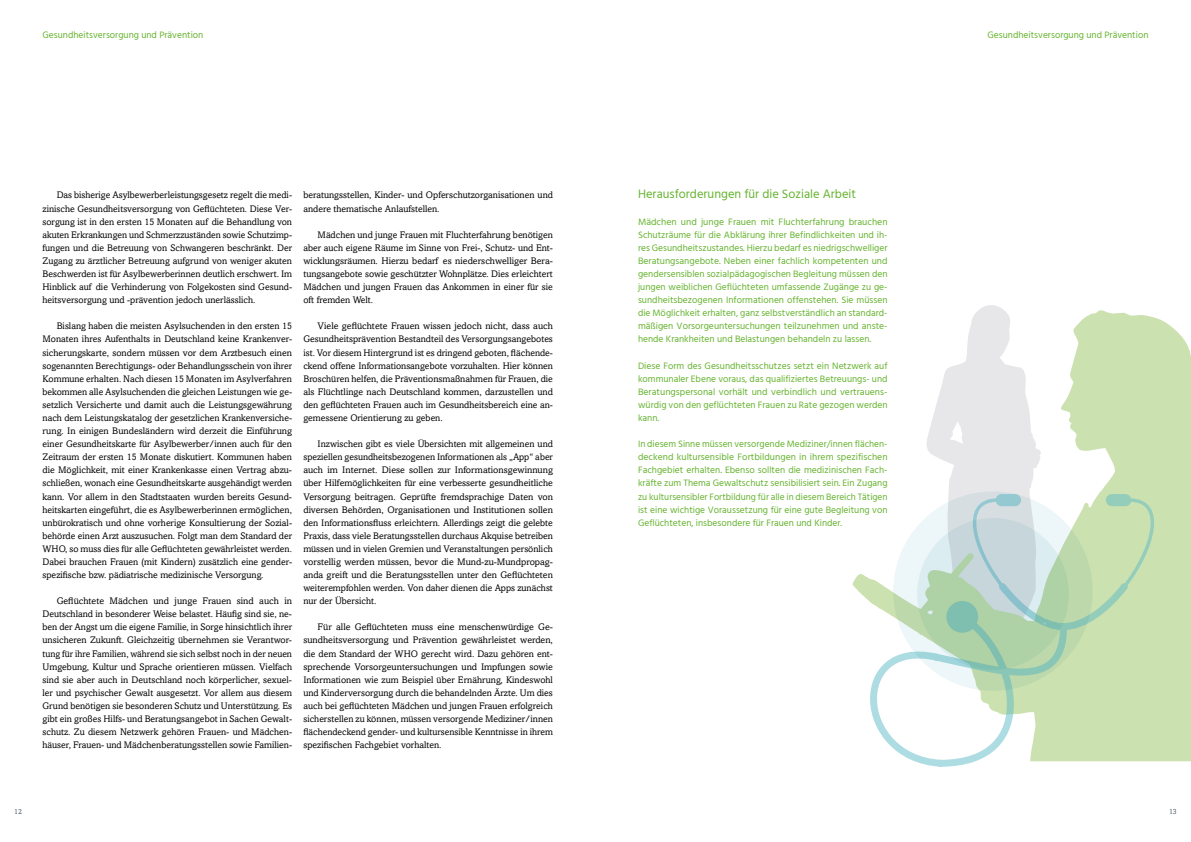
<style>
.page{position:relative;width:1191px;height:842px;background:#fff}
.page>*{position:absolute;margin:0;border:0;box-sizing:border-box;transform-origin:0 0}
.t1{font:12.5px "Hind";color:#65b32e}
.t2{font:9.5px/13.1px "Amasis";color:#000;text-align:justify}
.t3{font:9.5px/13.1px "Hind";color:#65b32e;text-align:justify}
.t4{font:7.5px "Amasis";color:#4e5b61}
</style>
<div class="page">
<svg style="left:852px;top:318px;width:339px;height:443px;fill:#cce1b0"></svg>
<svg style="left:869px;top:305px;width:286px;height:462px"></svg>
<svg style="left:893px;top:491px;width:199px;height:200px;background:#cde2d3"></svg>
<svg style="left:917px;top:518px;width:151px;height:152px;background:#b6d4c2"></svg>
<p class="t3" style="left:43px;top:29px;width:162px">Gesundheitsversorgung und Prävention</p>
<p class="t3" style="left:987px;top:29px;width:162px">Gesundheitsversorgung und Prävention</p>
<p class="t2" style="left:43px;top:189px;width:251px;text-indent:14px">Das bisherige Asylbewerberleistungsgesetz regelt die medi&shy;zinische Gesundheitsversorgung von Geflüchteten. Diese Ver&shy;sorgung ist in den ersten 15 Monaten auf die Behandlung von akuten Erkrankungen und Schmerzzuständen sowie Schutzimp&shy;fungen und die Betreuung von Schwangeren beschränkt. Der Zugang zu ärztlicher Betreuung aufgrund von weniger akuten Beschwerden ist für Asylbewerberinnen deutlich erschwert. Im Hinblick auf die Verhinderung von Folgekosten sind Gesund&shy;heitsversorgung und -prävention jedoch unerlässlich.</p>
<p class="t2" style="left:43px;top:320px;width:251px;text-indent:14px">Bislang haben die meisten Asylsuchenden in den ersten 15<br>Monaten ihres Aufenthalts in Deutschland keine Krankenver&shy;sicherungskarte, sondern müssen vor dem Arztbesuch einen sogenannten Berechtigungs- oder Behandlungsschein von ihrer Kommune erhalten. Nach diesen 15 Monaten im Asylverfahren bekommen alle Asylsuchenden die gleichen Leistungen wie ge&shy;setzlich Versicherte und damit auch die Leistungsgewährung nach dem Leistungskatalog der gesetzlichen Krankenversiche&shy;rung. In einigen Bundesländern wird derzeit die Einführung einer Gesundheitskarte für Asylbewerber/innen auch für den Zeitraum der ersten 15 Monate diskutiert. Kommunen haben die Möglichkeit, mit einer Krankenkasse einen Vertrag abzu&shy;schließen, wonach eine Gesundheitskarte ausgehändigt werden kann. Vor allem in den Stadtstaaten wurden bereits Gesund&shy;heitskarten eingeführt, die es Asylbewerberinnen ermöglichen, unbürokratisch und ohne vorherige Konsultierung der Sozial&shy;behörde einen Arzt auszusuchen. Folgt man dem Standard der WHO, so muss dies für alle Geflüchteten gewährleistet werden.<br>Dabei brauchen Frauen (mit Kindern) zusätzlich eine gender&shy;spezifische bzw. pädiatrische medizinische Versorgung.</p>
<p class="t2" style="left:43px;top:594px;width:251px;text-indent:14px">Geflüchtete Mädchen und junge Frauen sind auch in Deutschland in besonderer Weise belastet. Häufig sind sie, ne&shy;ben der Angst um die eigene Familie, in Sorge hinsichtlich ihrer unsicheren Zukunft. Gleichzeitig übernehmen sie Verantwor&shy;tung für ihre Familien, während sie sich selbst noch in der neuen Umgebung, Kultur und Sprache orientieren müssen. Vielfach sind sie aber auch in Deutschland noch körperlicher, sexuel&shy;ler und psychischer Gewalt ausgesetzt. Vor allem aus diesem Grund benötigen sie besonderen Schutz und Unterstützung. Es gibt ein großes Hilfs- und Beratungsangebot in Sachen Gewalt&shy;schutz. Zu diesem Netzwerk gehören Frauen- und Mädchen&shy;häuser, Frauen- und Mädchenberatungsstellen sowie Familien-</p>
<p class="t2" style="left:303px;top:189px;width:251px">beratungsstellen, Kinder- und Opferschutzorganisationen und andere thematische Anlaufstellen.</p>
<p class="t2" style="left:303px;top:229px;width:251px;text-indent:14px">Mädchen und junge Frauen mit Fluchterfahrung benötigen aber auch eigene Räume im Sinne von Frei-, Schutz- und Ent&shy;wicklungsräumen. Hierzu bedarf es niederschwelliger Bera&shy;tungsangebote sowie geschützter Wohnplätze. Dies erleichtert Mädchen und jungen Frauen das Ankommen in einer für sie oft fremden Welt.</p>
<p class="t2" style="left:303px;top:320px;width:251px;text-indent:14px">Viele geflüchtete Frauen wissen jedoch nicht, dass auch Gesundheitsprävention Bestandteil des Versorgungsangebotes ist. Vor diesem Hintergrund ist es dringend geboten, flächende&shy;ckend offene Informationsangebote vorzuhalten. Hier können Broschüren helfen, die Präventionsmaßnahmen für Frauen, die als Flüchtlinge nach Deutschland kommen, darzustellen und den geflüchteten Frauen auch im Gesundheitsbereich eine an&shy;gemessene Orientierung zu geben.</p>
<p class="t2" style="left:303px;top:438px;width:251px;text-indent:14px">Inzwischen gibt es viele Übersichten mit allgemeinen und speziellen gesundheitsbezogenen Informationen als „App“ aber auch im Internet. Diese sollen zur Informationsgewinnung über Hilfemöglichkeiten für eine verbesserte gesundheitliche Versorgung beitragen. Geprüfte fremdsprachige Daten von diversen Behörden, Organisationen und Institutionen sollen den Informationsfluss erleichtern. Allerdings zeigt die gelebte Praxis, dass viele Beratungsstellen durchaus Akquise betreiben müssen und in vielen Gremien und Veranstaltungen persönlich vorstellig werden müssen, bevor die Mund-zu-Mundpropag&shy;anda greift und die Beratungsstellen unter den Geflüchteten weiterempfohlen werden. Von daher dienen die Apps zunächst nur der Übersicht.</p>
<p class="t2" style="left:303px;top:621px;width:251px;text-indent:14px">Für alle Geflüchteten muss eine menschenwürdige Ge&shy;sundheitsversorgung und Prävention gewährleistet werden, die dem Standard der WHO gerecht wird. Dazu gehören ent&shy;sprechende Vorsorgeuntersuchungen und Impfungen sowie Informationen wie zum Beispiel über Ernährung, Kindeswohl und Kinderversorgung durch die behandelnden Ärzte. Um dies auch bei geflüchteten Mädchen und jungen Frauen erfolgreich sicherstellen zu können, müssen versorgende Mediziner/innen flächendeckend gender- und kultursensible Kenntnisse in ihrem spezifischen Fachgebiet vorhalten.</p>
<h1 class="t1" style="left:638px;top:186px;width:219px">Herausforderungen für die Soziale Arbeit</h1>
<p class="t3" style="left:638px;top:215px;width:251px">Mädchen und junge Frauen mit Fluchterfahrung brauchen Schutzräume für die Abklärung ihrer Befindlichkeiten und ih&shy;res Gesundheitszustandes. Hierzu bedarf es niedrigschwelliger Beratungsangebote. Neben einer fachlich kompetenten und gendersensiblen sozialpädagogischen Begleitung müssen den jungen weiblichen Geflüchteten umfassende Zugänge zu ge&shy;sundheitsbezogenen Informationen offenstehen. Sie müssen die Möglichkeit erhalten, ganz selbstverständlich an standard&shy;mäßigen Vorsorgeuntersuchungen teilzunehmen und anste&shy;hende Krankheiten und Belastungen behandeln zu lassen.</p>
<p class="t3" style="left:638px;top:359px;width:251px">Diese Form des Gesundheitsschutzes setzt ein Netzwerk auf kommunaler Ebene voraus, das qualifiziertes Betreuungs- und Beratungspersonal vorhält und verbindlich und vertrauens&shy;würdig von den geflüchteten Frauen zu Rate gezogen werden kann.</p>
<p class="t3" style="left:638px;top:438px;width:251px">In diesem Sinne müssen versorgende Mediziner/innen flächen&shy;deckend kultursensible Fortbildungen in ihrem spezifischen Fachgebiet erhalten. Ebenso sollten die medizinischen Fach&shy;kräfte zum Thema Gewaltschutz sensibilisiert sein. Ein Zugang zu kultursensibler Fortbildung für alle in diesem Bereich Tätigen ist eine wichtige Voraussetzung für eine gute Begleitung von Geflüchteten, insbesondere für Frauen und Kinder.</p>
<p class="t4" style="left:14px;top:808px;width:9px">12</p>
<p class="t4" style="left:1169px;top:808px;width:9px">13</p>
</div>
